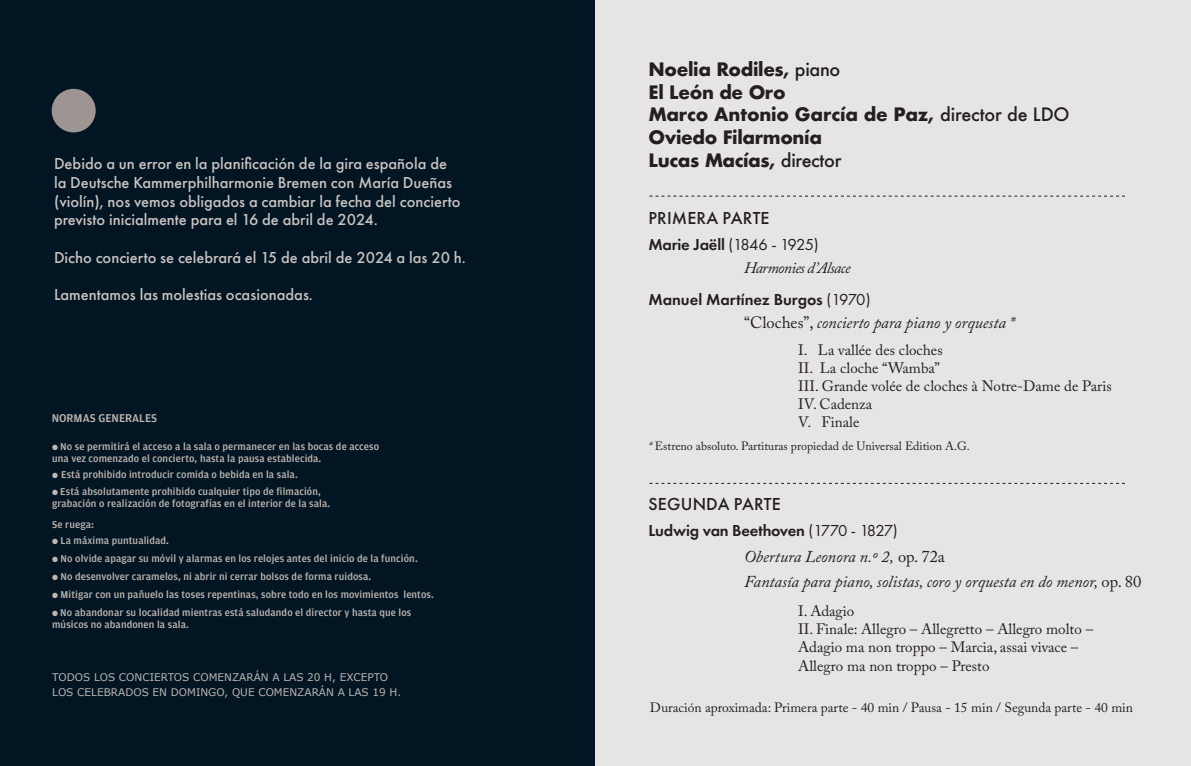
<style>
.page{position:relative;width:1191px;height:766px;background:#fff}
.page>*{position:absolute;margin:0;border:0;box-sizing:border-box;transform-origin:0 0}
.t1{font:700 18px "Futura";letter-spacing:-.02em;color:#231f20}
.t2{font:500 18px "Futura PT";letter-spacing:.01em;color:#231f20}
.t3{font:500 16.5px/18.6px "Futura PT";color:#c8c2c0}
.t4{font:italic 16.5px "Adobe Caslon Pro";color:#231f20}
.t5{font:600 16.5px "Futura PT";letter-spacing:-.01em;color:#231f20}
.t6{font:16.5px "Futura PT";letter-spacing:-.045em;color:#231f20}
.t7{font:italic 15.75px "Adobe Caslon Pro";letter-spacing:-.04em;color:#231f20}
.t8{font:15px/18px "Adobe Caslon Pro";color:#231f20}
.t9{font:13.5px "Adobe Caslon Pro";color:#231f20}
.t10{font:12px "Adobe Caslon Pro";color:#231f20}
.t11{font:500 12px "Amplitude";color:#bcb5b2}
.t12{font:500 10.5px/12px "Amplitude";letter-spacing:.01em;color:#bcb5b2}
.t13{font:10.5px/15px "Verdana";color:#bcb5b2}
.s1{font-weight:500}
.s2{font-weight:600}
.s3{font-weight:400}
.s4{font-style:normal}
.s5{font-style:italic}
</style>
<div class="page">
<div style="left:0;top:0;width:595px;height:765px;background:#011622"></div>
<div style="left:595px;top:0;width:596px;height:765px;background:#e6e5e4"></div>
<div style="left:52px;top:89px;width:44px;height:43px;background:#9e9592;border-radius:50%"></div>
<svg style="left:649px;top:196px;width:476px;height:1px"></svg>
<svg style="left:649px;top:483px;width:476px;height:1px"></svg>
<p class="t3" style="left:54px;top:154px;width:408px">Debido a un error en la planificación de la gira española de la Deutsche Kammerphilharmonie Bremen con María Dueñas (violín), nos vemos obligados a cambiar la fecha del concierto previsto inicialmente para el 16 de abril de 2024.</p>
<p class="t3" style="left:54px;top:248px;width:413px">Dicho concierto se celebrará el 15 de abril de 2024 a las 20 h.</p>
<p class="t3" style="left:54px;top:285px;width:260px">Lamentamos las molestias ocasionadas.</p>
<p class="t11" style="left:52px;top:411px;width:107px">NORMAS GENERALES</p>
<p class="t12" style="left:52px;top:440px;width:328px">● No se permitirá el acceso a la sala o permanecer en las bocas de acceso</p>
<p class="t12" style="left:52px;top:452px;width:271px">una vez comenzado el concierto, hasta la pausa establecida.</p>
<p class="t12" style="left:52px;top:469px;width:247px">● Está prohibido introducir comida o bebida en la sala.</p>
<p class="t12" style="left:52px;top:485px;width:270px">● Está absolutamente prohibido cualquier tipo de filmación,</p>
<p class="t12" style="left:52px;top:497px;width:280px">grabación o realización de fotografías en el interior de la sala.</p>
<p class="t12" style="left:52px;top:518px;width:43px">Se ruega:</p>
<p class="t12" style="left:52px;top:535px;width:118px">● La máxima puntualidad.</p>
<p class="t12" style="left:52px;top:553px;width:367px">● No olvide apagar su móvil y alarmas en los relojes antes del inicio de la función.</p>
<p class="t12" style="left:52px;top:571px;width:321px">● No desenvolver caramelos, ni abrir ni cerrar bolsos de forma ruidosa.</p>
<p class="t12" style="left:52px;top:589px;width:383px">● Mitigar con un pañuelo las toses repentinas, sobre todo en los movimientos lentos.</p>
<p class="t12" style="left:52px;top:607px;width:361px">● No abandonar su localidad mientras está saludando el director y hasta que los músicos no abandonen la sala.</p>
<p class="t13" style="left:52px;top:669px;width:350px">TODOS LOS CONCIERTOS COMENZARÁN A LAS 20 H, EXCEPTO<br>LOS CELEBRADOS EN DOMINGO, QUE COMENZARÁN A LAS 19 H.</p>
<p class="t1" style="left:648px;top:57px;width:193px">Noelia Rodiles, <span class="s1">piano</span></p>
<p class="t1" style="left:648px;top:79px;width:139px">El León de Oro</p>
<p class="t1" style="left:648px;top:102px;width:423px">Marco Antonio García de Paz, <span class="s1">director de LDO</span></p>
<p class="t1" style="left:648px;top:124px;width:175px">Oviedo Filarmonía</p>
<p class="t1" style="left:648px;top:147px;width:194px">Lucas Macías, <span class="s1">director</span></p>
<p class="t2" style="left:648px;top:207px;width:123px">PRIMERA PARTE</p>
<p class="t6" style="left:648px;top:234px;width:172px"><span class="s2">Marie Jaëll</span> (1846 - 1925)</p>
<p class="t7" style="left:744px;top:258px;width:108px">Harmonies d’Alsace</p>
<p class="t5" style="left:648px;top:289px;width:224px">Manuel Martínez Burgos <span class="s3">(1970)</span></p>
<p class="t4" style="left:744px;top:313px;width:272px"><span class="s4">“Cloches”,</span> concierto para piano y orquesta *</p>
<p class="t8" style="left:798px;top:340px;width:146px">I. La vallée des cloches</p>
<p class="t8" style="left:798px;top:358px;width:143px">II. La cloche “Wamba”</p>
<p class="t8" style="left:798px;top:376px;width:315px">III. Grande volée de cloches à Notre-Dame de Paris</p>
<p class="t8" style="left:798px;top:394px;width:76px">IV. Cadenza</p>
<p class="t8" style="left:798px;top:412px;width:63px">V. Finale</p>
<p class="t10" style="left:648px;top:438px;width:323px"><span class="s5">*</span> Estreno absoluto. Partituras propiedad de Universal Edition A.G.</p>
<p class="t2" style="left:648px;top:493px;width:134px">SEGUNDA PARTE</p>
<p class="t5" style="left:648px;top:520px;width:251px">Ludwig van Beethoven <span class="s3">(1770 - 1827)</span></p>
<p class="t4" style="left:744px;top:546px;width:202px">Obertura Leonora n.º 2, <span class="s4">op. 72a</span></p>
<p class="t4" style="left:744px;top:571px;width:399px">Fantasía para piano, solistas, coro y orquesta en do menor, <span class="s4">op. 80</span></p>
<p class="t8" style="left:798px;top:601px;width:58px">I. Adagio</p>
<p class="t8" style="left:798px;top:619px;width:296px">II. Finale: Allegro – Allegretto – Allegro molto –<br>Adagio ma non troppo – Marcia, assai vivace –</p>
<p class="t8" style="left:798px;top:656px;width:193px">Allegro ma non troppo – Presto</p>
<p class="t9" style="left:650px;top:699px;width:484px">Duración aproximada: Primera parte - 40 min / Pausa - 15 min / Segunda parte - 40 min</p>
</div>
